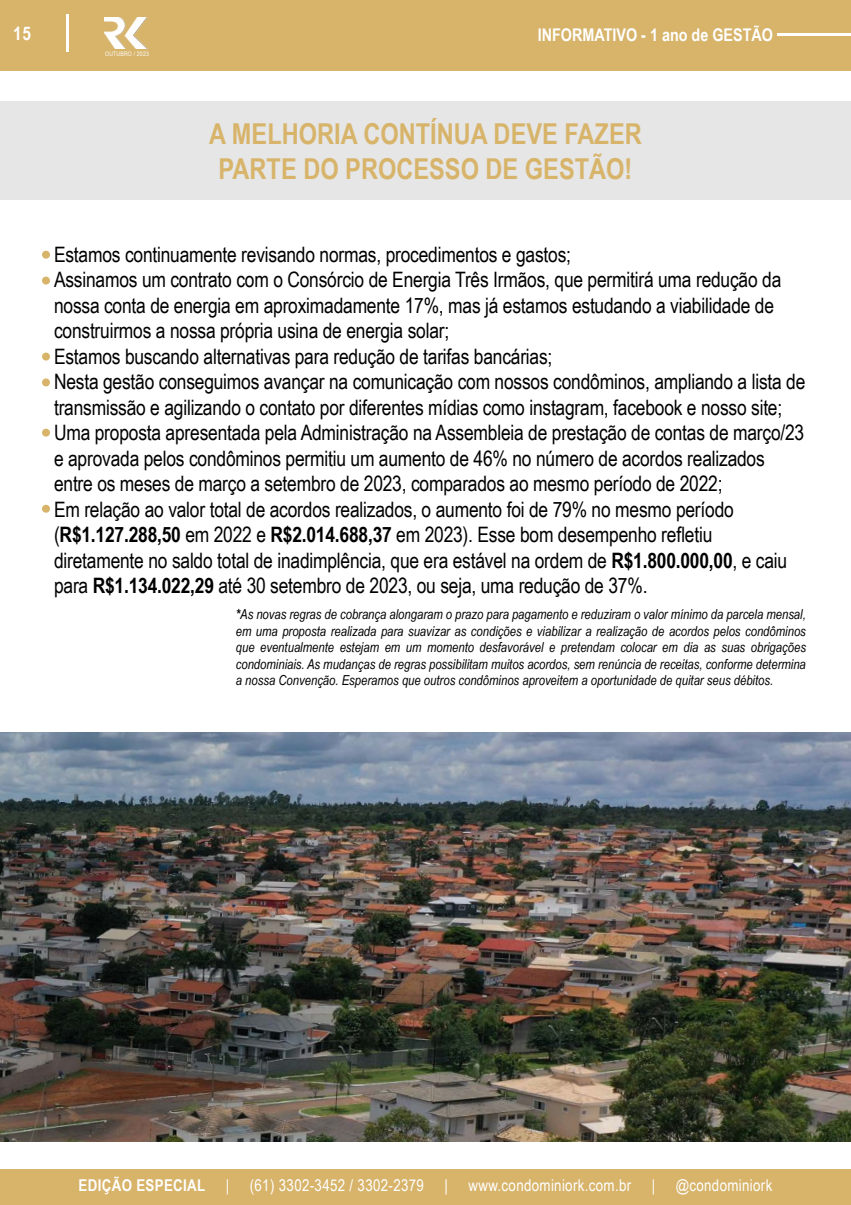
<style>
.page{position:relative;width:851px;height:1205px;background:#fff}
.page>*{position:absolute;margin:0;border:0;box-sizing:border-box;transform-origin:0 0}
.t1{font:700 28.75px/34.5px "Arial Narrow";color:#d7b46a;text-align:center}
.t2{font:21.25px/25.5px "Arial Narrow";letter-spacing:-.01em;color:#000}
.t3{font:700 18.75px "Arial Narrow";color:#fff}
.t4{font:700 17.5px "Arial Narrow";color:#fff}
.t5{font:16.25px "Arial Narrow";letter-spacing:.02em;color:#fff}
.t6{font:700 16.25px "Arial Narrow";letter-spacing:.02em;color:#fff}
.t7{font:italic 13.75px/16.5px "Arial Narrow";color:#000;text-align:justify}
.t8{font:6.25px "Arial Narrow";letter-spacing:.03em;color:#fff}
.s1{font-weight:700}
</style>
<div class="page">
<img style="left:0;top:732px;width:850px;height:410px">
<div style="left:0;top:101px;width:850px;height:99px;background:#e6e6e6"></div>
<div style="left:42px;top:251px;width:8px;height:8px;background:#d7b46a;border-radius:50%"></div>
<div style="left:42px;top:277px;width:8px;height:8px;background:#d7b46a;border-radius:50%"></div>
<div style="left:42px;top:353px;width:8px;height:7px;background:#d7b46a;border-radius:50%"></div>
<div style="left:42px;top:378px;width:8px;height:8px;background:#d7b46a;border-radius:50%"></div>
<div style="left:42px;top:429px;width:8px;height:8px;background:#d7b46a;border-radius:50%"></div>
<div style="left:42px;top:505px;width:8px;height:8px;background:#d7b46a;border-radius:50%"></div>
<div style="left:0;top:0;width:850px;height:71px;background:#d7b46a"></div>
<hr style="left:777px;top:33px;width:73px;height:3px;background:#fff">
<hr style="left:66px;top:14px;width:3px;height:38px;background:#fff">
<img style="left:105px;top:17px;width:43px;height:32px">
<div style="left:0;top:1169px;width:850px;height:36px;background:#d7b46a"></div>
<p class="t3" style="left:13px;top:20px;width:19px">15</p>
<p class="t8" style="left:105px;top:49px;width:45px">OUTUBRO / 2023</p>
<p class="t4" style="left:537px;top:21px;width:236px">INFORMATIVO - 1 ano de GESTÃO</p>
<h1 class="t1" style="left:209px;top:115px;width:434px">A MELHORIA CONTÍNUA DEVE FAZER<br>PARTE DO PROCESSO DE GESTÃO!</h1>
<p class="t2" style="left:54px;top:241px;width:752px">Estamos continuamente revisando normas, procedimentos e gastos;<br>Assinamos um contrato com o Consórcio de Energia Três Irmãos, que permitirá uma redução da nossa conta de energia em aproximadamente 17%, mas já estamos estudando a viabilidade de construirmos a nossa própria usina de energia solar;<br>Estamos buscando alternativas para redução de tarifas bancárias;<br>Nesta gestão conseguimos avançar na comunicação com nossos condôminos, ampliando a lista de transmissão e agilizando o contato por diferentes mídias como instagram, facebook e nosso site; Uma proposta apresentada pela Administração na Assembleia de prestação de contas de março/23 e aprovada pelos condôminos permitiu um aumento de 46% no número de acordos realizados entre os meses de março a setembro de 2023, comparados ao mesmo período de 2022;<br>Em relação ao valor total de acordos realizados, o aumento foi de 79% no mesmo período (<span class="s1">R$1.127.288,50</span> em 2022 e <span class="s1">R$2.014.688,37</span> em 2023). Esse bom desempenho refletiu diretamente no saldo total de inadimplência, que era estável na ordem de <span class="s1">R$1.800.000,00</span>, e caiu para <span class="s1">R$1.134.022,29</span> até 30 setembro de 2023, ou seja, uma redução de 37%.</p>
<p class="t7" style="left:236px;top:606px;width:571px"><span class="s1">*</span>As novas regras de cobrança alongaram o prazo para pagamento e reduziram o valor mínimo da parcela mensal, em uma proposta realizada para suavizar as condições e viabilizar a realização de acordos pelos condôminos que eventualmente estejam em um momento desfavorável e pretendam colocar em dia as suas obrigações condominiais. As mudanças de regras possibilitam muitos acordos, sem renúncia de receitas, conforme determina a nossa Convenção. Esperamos que outros condôminos aproveitem a oportunidade de quitar seus débitos.</p>
<p class="t6" style="left:79px;top:1172px;width:128px">EDIÇÃO ESPECIAL</p>
<p class="t5" style="left:226px;top:1173px;width:5px">|</p>
<p class="t5" style="left:250px;top:1173px;width:176px">(61) 3302-3452 / 3302-2379</p>
<p class="t5" style="left:444px;top:1173px;width:5px">|</p>
<p class="t5" style="left:468px;top:1173px;width:164px">www.condominiork.com.br</p>
<p class="t5" style="left:651px;top:1173px;width:5px">|</p>
<p class="t5" style="left:675px;top:1173px;width:98px">@condominiork</p>
</div>
